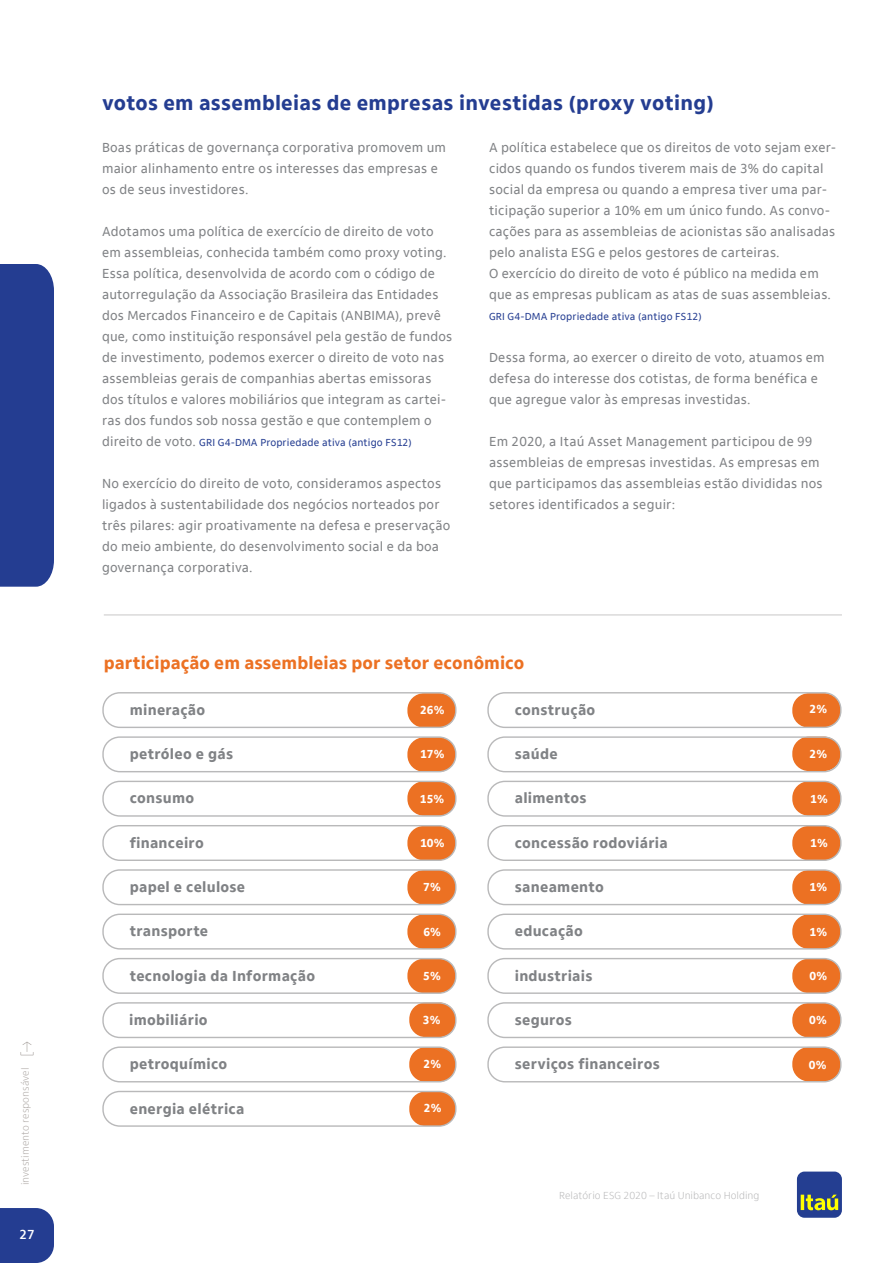
<style>
.page{position:relative;width:893px;height:1263px;background:#fff}
.page>*{position:absolute;margin:0;border:0;box-sizing:border-box;transform-origin:0 0}
.Tit_1_2_3{font:800 21px "Itau Text";letter-spacing:.01em;color:#243d91}
.Tit_1_2_3_4{font:800 18px "Itau Text";color:#ec7123}
.t1{font:800 15px "Itau Text";letter-spacing:.015em;color:#808285}
.Texto_Paragrafo{font:13.5px/21px "Itau Text";letter-spacing:.01em;color:#808285}
.t2{font:700 13.5px "Itau Text";color:#fff}
.t3{font:800 12px "Itau Text";letter-spacing:.015em;color:#fff}
.Texto_Paragrafo-2{font:10.5px "Itau Text";letter-spacing:.01em;color:#243d91}
.t4{font:300 10.5px "Itau Text";color:#b9b9ba}
.t5{font:300 10.5px "Itau Text";color:#b1aca9}
.s1{font-size:13.5px;color:#808285}
</style>
<div class="page">
<div style="left:0;top:1208px;width:54px;height:55px;background:#243d91"></div>
<svg style="left:20px;top:1042px;width:14px;height:13px"></svg>
<div style="left:797px;top:1171px;width:45px;height:47px;background:#243e91;border-radius:8px"></div>
<svg style="left:801px;top:1195px;width:37px;height:15px"></svg>
<div style="left:407px;top:693px;width:49px;height:35px;background:#ec7123;border-radius:17px"></div>
<div style="left:407px;top:826px;width:49px;height:34px;background:#ec7123;border-radius:17px"></div>
<div style="left:407px;top:781px;width:49px;height:35px;background:#ec7123;border-radius:17px"></div>
<div style="left:407px;top:737px;width:49px;height:35px;background:#ec7123;border-radius:17px"></div>
<div style="left:407px;top:870px;width:49px;height:35px;background:#ec7123;border-radius:17px"></div>
<div style="left:407px;top:914px;width:49px;height:35px;background:#ec7123;border-radius:17px"></div>
<div style="left:407px;top:958px;width:49px;height:35px;background:#ec7123;border-radius:17px"></div>
<div style="left:409px;top:1002px;width:47px;height:35px;background:#ec7123;border-radius:16px"></div>
<div style="left:409px;top:1047px;width:47px;height:35px;background:#ec7123;border-radius:16px"></div>
<div style="left:409px;top:1091px;width:47px;height:35px;background:#ec7123;border-radius:16px"></div>
<div style="left:792px;top:914px;width:49px;height:35px;background:#ec7123;border-radius:17px"></div>
<div style="left:792px;top:958px;width:49px;height:35px;background:#ec7123;border-radius:17px"></div>
<div style="left:792px;top:1003px;width:49px;height:34px;background:#ec7123;border-radius:17px"></div>
<div style="left:792px;top:1047px;width:49px;height:34px;background:#ec7123;border-radius:17px"></div>
<div style="left:792px;top:870px;width:49px;height:35px;background:#ec7123;border-radius:17px"></div>
<div style="left:792px;top:826px;width:49px;height:34px;background:#ec7123;border-radius:17px"></div>
<div style="left:792px;top:781px;width:49px;height:35px;background:#ec7123;border-radius:17px"></div>
<div style="left:792px;top:736px;width:49px;height:35px;background:#ec7123;border-radius:17px"></div>
<div style="left:792px;top:693px;width:49px;height:35px;background:#ec7123;border-radius:17px"></div>
<hr style="left:104px;top:614px;width:738px;height:1px;background:#cecdcd">
<div style="left:0;top:264px;width:54px;height:323px;background:#243d91"></div>
<div style="left:102px;top:692px;width:354px;height:36px;border:1px solid #b9b9ba;border-radius:17px"></div>
<div style="left:487px;top:825px;width:354px;height:36px;border:1px solid #b9b9ba;border-radius:17px"></div>
<div style="left:487px;top:913px;width:354px;height:36px;border:1px solid #b9b9ba;border-radius:17px"></div>
<div style="left:102px;top:869px;width:354px;height:36px;border:1px solid #b9b9ba;border-radius:17px"></div>
<div style="left:487px;top:869px;width:354px;height:36px;border:1px solid #b9b9ba;border-radius:17px"></div>
<div style="left:487px;top:958px;width:354px;height:36px;border:1px solid #b9b9ba;border-radius:17px"></div>
<div style="left:102px;top:781px;width:354px;height:36px;border:1px solid #b9b9ba;border-radius:17px"></div>
<div style="left:487px;top:692px;width:354px;height:36px;border:1px solid #b9b9ba;border-radius:17px"></div>
<div style="left:102px;top:1091px;width:354px;height:36px;border:1px solid #b9b9ba;border-radius:17px"></div>
<div style="left:102px;top:958px;width:354px;height:36px;border:1px solid #b9b9ba;border-radius:17px"></div>
<div style="left:102px;top:825px;width:354px;height:36px;border:1px solid #b9b9ba;border-radius:17px"></div>
<div style="left:487px;top:781px;width:354px;height:36px;border:1px solid #b9b9ba;border-radius:17px"></div>
<div style="left:102px;top:913px;width:354px;height:36px;border:1px solid #b9b9ba;border-radius:17px"></div>
<div style="left:102px;top:1046px;width:354px;height:36px;border:1px solid #b9b9ba;border-radius:17px"></div>
<div style="left:102px;top:1002px;width:354px;height:36px;border:1px solid #b9b9ba;border-radius:17px"></div>
<div style="left:102px;top:736px;width:354px;height:36px;border:1px solid #b9b9ba;border-radius:17px"></div>
<div style="left:487px;top:1002px;width:354px;height:36px;border:1px solid #b9b9ba;border-radius:17px"></div>
<div style="left:487px;top:736px;width:354px;height:36px;border:1px solid #b9b9ba;border-radius:17px"></div>
<div style="left:487px;top:1046px;width:354px;height:36px;border:1px solid #b9b9ba;border-radius:17px"></div>
<p class="t5" style="left:19px;top:1185px;width:119px;rotate:-90deg">investimento responsável</p>
<p class="t2" style="left:19px;top:1227px;width:17px">27</p>
<p class="Tit_1_2_3" style="left:102px;top:91px;width:613px">votos em assembleias de empresas investidas (proxy voting)</p>
<p class="Texto_Paragrafo" style="left:102px;top:137px;width:345px">Boas práticas de governança corporativa promovem um maior alinhamento entre os interesses das empresas e os de seus investidores.</p>
<p class="Texto_Paragrafo" style="left:102px;top:221px;width:352px">Adotamos uma política de exercício de direito de voto em assembleias, conhecida também como proxy voting.<br>Essa política, desenvolvida de acordo com o código de autorregulação da Associação Brasileira das Entidades dos Mercados Financeiro e de Capitais (ANBIMA), prevê que, como instituição responsável pela gestão de fundos de investimento, podemos exercer o direito de voto nas assembleias gerais de companhias abertas emissoras dos títulos e valores mobiliários que integram as cartei&shy;ras dos fundos sob nossa gestão e que contemplem o</p>
<p class="Texto_Paragrafo-2" style="left:102px;top:437px;width:311px"><span class="s1">direito de voto.</span> GRI G4-DMA Propriedade ativa (antigo FS12)</p>
<p class="Texto_Paragrafo" style="left:102px;top:473px;width:350px">No exercício do direito de voto, consideramos aspectos ligados à sustentabilidade dos negócios norteados por três pilares: agir proativamente na defesa e preservação do meio ambiente, do desenvolvimento social e da boa governança corporativa.</p>
<p class="Texto_Paragrafo" style="left:489px;top:137px;width:349px">A política estabelece que os direitos de voto sejam exer&shy;cidos quando os fundos tiverem mais de 3% do capital social da empresa ou quando a empresa tiver uma par&shy;ticipação superior a 10% em um único fundo. As convo&shy;cações para as assembleias de acionistas são analisadas pelo analista ESG e pelos gestores de carteiras.<br>O exercício do direito de voto é público na medida em que as empresas publicam as atas de suas assembleias.</p>
<p class="Texto_Paragrafo-2" style="left:489px;top:311px;width:214px">GRI G4-DMA Propriedade ativa (antigo FS12)</p>
<p class="Texto_Paragrafo" style="left:489px;top:347px;width:337px">Dessa forma, ao exercer o direito de voto, atuamos em defesa do interesse dos cotistas, de forma benéfica e que agregue valor às empresas investidas.</p>
<p class="Texto_Paragrafo" style="left:489px;top:431px;width:335px">Em 2020, a Itaú Asset Management participou de 99 assembleias de empresas investidas. As empresas em que participamos das assembleias estão divididas nos setores identificados a seguir:</p>
<p class="Tit_1_2_3_4" style="left:104px;top:652px;width:422px">participação em assembleias por setor econômico</p>
<p class="t1" style="left:130px;top:701px;width:77px">mineração</p>
<p class="t3" style="left:420px;top:703px;width:26px">26%</p>
<p class="t1" style="left:515px;top:701px;width:82px">construção</p>
<p class="t3" style="left:810px;top:702px;width:19px">2%</p>
<p class="t1" style="left:130px;top:745px;width:105px">petróleo e gás</p>
<p class="t3" style="left:420px;top:747px;width:26px">17%</p>
<p class="t1" style="left:515px;top:745px;width:44px">saúde</p>
<p class="t3" style="left:810px;top:747px;width:19px">2%</p>
<p class="t1" style="left:130px;top:790px;width:66px">consumo</p>
<p class="t3" style="left:420px;top:792px;width:26px">15%</p>
<p class="t1" style="left:515px;top:790px;width:73px">alimentos</p>
<p class="t3" style="left:810px;top:792px;width:19px">1%</p>
<p class="t1" style="left:130px;top:834px;width:76px">financeiro</p>
<p class="t3" style="left:420px;top:836px;width:26px">10%</p>
<p class="t1" style="left:515px;top:834px;width:155px">concessão rodoviária</p>
<p class="t3" style="left:810px;top:836px;width:19px">1%</p>
<p class="t1" style="left:130px;top:878px;width:117px">papel e celulose</p>
<p class="t3" style="left:423px;top:880px;width:19px">7%</p>
<p class="t1" style="left:515px;top:878px;width:91px">saneamento</p>
<p class="t3" style="left:810px;top:880px;width:19px">1%</p>
<p class="t1" style="left:130px;top:923px;width:80px">transporte</p>
<p class="t3" style="left:423px;top:925px;width:19px">6%</p>
<p class="t1" style="left:515px;top:923px;width:70px">educação</p>
<p class="t3" style="left:809px;top:925px;width:19px">1%</p>
<p class="t1" style="left:130px;top:967px;width:187px">tecnologia da Informação</p>
<p class="t3" style="left:423px;top:969px;width:19px">5%</p>
<p class="t1" style="left:515px;top:967px;width:79px">industriais</p>
<p class="t3" style="left:810px;top:969px;width:19px">0%</p>
<p class="t1" style="left:129px;top:1011px;width:80px">imobiliário</p>
<p class="t3" style="left:423px;top:1012px;width:19px">3%</p>
<p class="t1" style="left:515px;top:1011px;width:59px">seguros</p>
<p class="t3" style="left:809px;top:1013px;width:19px">0%</p>
<p class="t1" style="left:130px;top:1055px;width:99px">petroquímico</p>
<p class="t3" style="left:423px;top:1057px;width:19px">2%</p>
<p class="t1" style="left:515px;top:1055px;width:147px">serviços financeiros</p>
<p class="t3" style="left:809px;top:1057px;width:19px">0%</p>
<p class="t1" style="left:130px;top:1100px;width:116px">energia elétrica</p>
<p class="t3" style="left:424px;top:1101px;width:19px">2%</p>
<p class="t4" style="left:559px;top:1189px;width:202px">Relatório ESG 2020 – Itaú Unibanco Holding</p>
</div>
